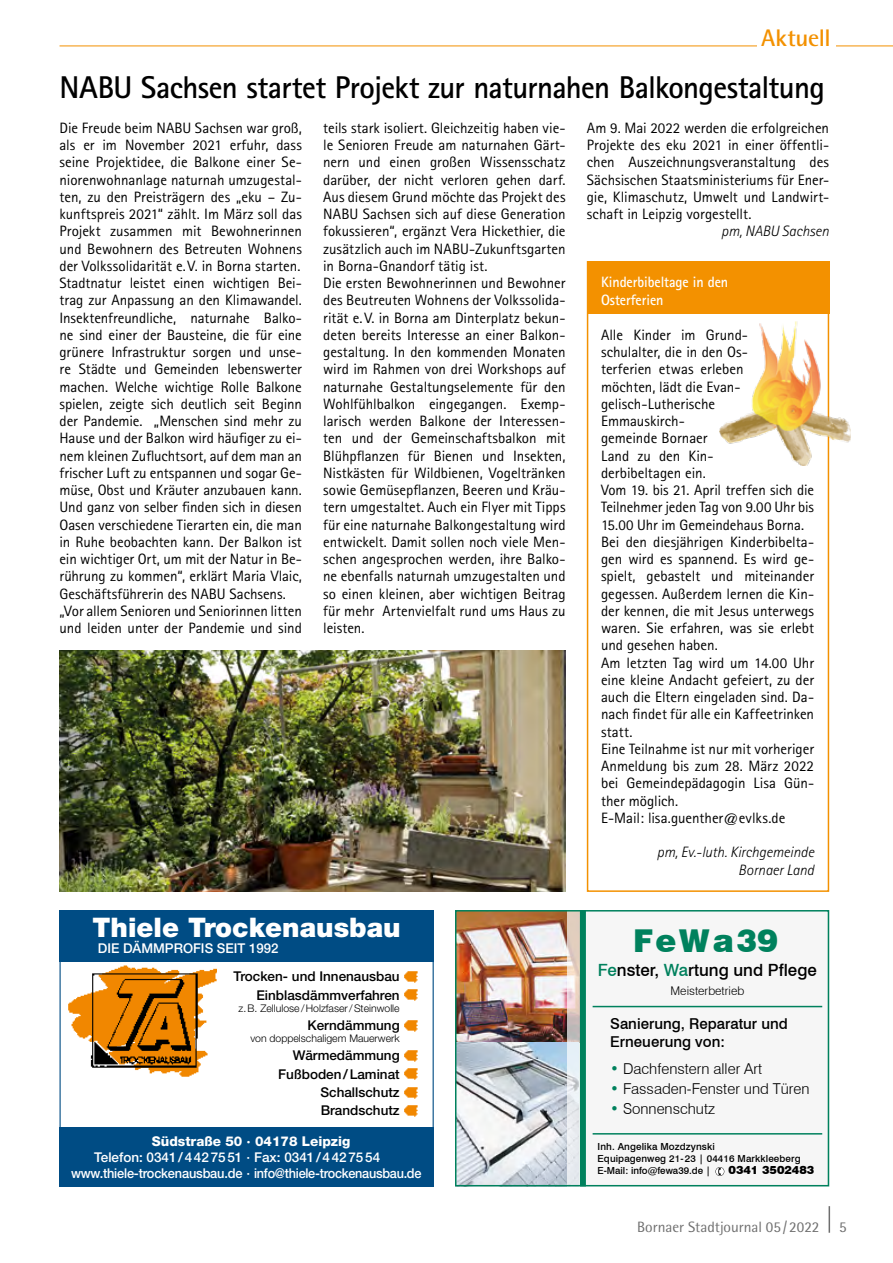
<style>
.page{position:relative;width:893px;height:1263px;background:#fff}
.page>*{position:absolute;margin:0;border:0;box-sizing:border-box;transform-origin:0 0}
.t1{font:700 31.5px "Rotis Sans Serif";letter-spacing:-.02em;color:#000}
.t2{font:900 31.5px "Swiss 721 BT";letter-spacing:.08em;color:#00815d}
.t3{font:900 27px "Helvetica Neue";color:#fff}
.t4{font:700 24px "Rotis Semi Sans";letter-spacing:-.01em;color:#f39100}
.t5{font:500 16.8px "Swiss 721 BT";color:#000}
.t6{font:15px/17.2px "Rotis Sans Serif";letter-spacing:-.005em;color:#000}
.t7{font:300 15px "Swiss 721 BT";color:#000}
.t8{font:italic 300 15px/17.2px "Rotis Sans Serif";letter-spacing:-.005em;color:#000;text-align:right}
.t9{font:500 15px/18px "Swiss 721 BT";color:#000}
.t10{font:700 15px/18px "Rotis Sans Serif";letter-spacing:-.005em;color:#fff;scale:.94 1}
.t11{font:15px "Rotis Semi Sans";color:#6e6e6e}
.t12{font:500 13.5px/16.2px "Helvetica Neue";letter-spacing:-.015em;color:#fff}
.t13{font:500 13.5px/18.3px "Helvetica Neue";color:#000;text-align:right}
.t14{font:800 13.5px "Helvetica Neue";color:#fff}
.t15{font:300 12px "Swiss 721 BT";color:#000}
.t16{font:900 11.4px "Swiss 721 BT";color:#000}
.t17{font:300 10.5px "Helvetica Neue";color:#000}
.t18{font:500 9.75px/12.3px "Swiss 721 BT";letter-spacing:.01em;color:#000}
.s1{color:#00815d}
</style>
<div class="page">
<svg style="left:829px;top:1206px;width:1px;height:27px"></svg>
<hr style="left:60px;top:46px;width:833px;height:1px;background:#f39100">
<div style="left:455px;top:910px;width:374px;height:276px;background:#f6f6f6"></div>
<hr style="left:593px;top:1006px;width:229px;height:1px;background:#00815d">
<hr style="left:593px;top:1133px;width:229px;height:1px;background:#00815d">
<img style="left:458px;top:913px;width:109px;height:129px">
<img style="left:458px;top:1042px;width:109px;height:141px">
<svg style="left:567px;top:913px;width:13px;height:270px"></svg>
<div style="left:580px;top:910px;width:6px;height:276px;background:#00815d"></div>
<svg style="left:715px;top:1167px;width:9px;height:9px"></svg>
<div style="left:455px;top:910px;width:374px;height:276px;border:2px solid #00815d"></div>
<img style="left:68px;top:965px;width:149px;height:112px">
<div style="left:60px;top:910px;width:374px;height:51px;background:#004c84"></div>
<div style="left:60px;top:1127px;width:374px;height:59px;background:#004c84"></div>
<img style="left:404px;top:971px;width:14px;height:12px">
<img style="left:404px;top:989px;width:14px;height:12px">
<img style="left:404px;top:1020px;width:14px;height:12px">
<img style="left:404px;top:1050px;width:14px;height:12px">
<img style="left:404px;top:1068px;width:14px;height:12px">
<img style="left:404px;top:1087px;width:14px;height:12px">
<img style="left:404px;top:1105px;width:14px;height:12px">
<div style="left:60px;top:910px;width:374px;height:276px;border:1px solid #004c84"></div>
<div style="left:757px;top:28px;width:78px;height:25px;background:#fff"></div>
<div style="left:587px;top:261px;width:242px;height:52px;background:#f39100"></div>
<div style="left:587px;top:261px;width:242px;height:631px;border:2px solid #f39100"></div>
<img style="left:719px;top:321px;width:132px;height:144px">
<img style="left:60px;top:650px;width:506px;height:242px">
<h3 class="t4" style="left:761px;top:23px;width:71px">Aktuell</h3>
<h1 class="t1" style="left:60px;top:68px;width:767px">NABU Sachsen startet Projekt zur naturnahen Balkongestaltung</h1>
<p class="t6" style="left:60px;top:119px;width:244px">Die Freude beim NABU Sachsen war groß, als er im November 2021 erfuhr, dass seine Projektidee, die Balkone einer Se&shy;niorenwohnanlage naturnah umzugestal&shy;ten, zu den Preisträgern des „eku – Zu&shy;kunftspreis 2021“ zählt. Im März soll das Projekt zusammen mit Bewohnerinnen und Bewohnern des Betreuten Wohnens der Volkssolidarität e.V. in Borna starten.<br>Stadtnatur leistet einen wichtigen Bei&shy;trag zur Anpassung an den Klimawandel.<br>Insektenfreundliche, naturnahe Balko&shy;ne sind einer der Bausteine, die für eine grünere Infrastruktur sorgen und unse&shy;re Städte und Gemeinden lebenswerter machen. Welche wichtige Rolle Balkone spielen, zeigte sich deutlich seit Beginn der Pandemie. „Menschen sind mehr zu Hause und der Balkon wird häufiger zu ei&shy;nem kleinen Zufluchtsort, auf dem man an frischer Luft zu entspannen und sogar Ge&shy;müse, Obst und Kräuter anzubauen kann.<br>Und ganz von selber finden sich in diesen Oasen verschiedene Tierarten ein, die man in Ruhe beobachten kann. Der Balkon ist ein wichtiger Ort, um mit der Natur in Be&shy;rührung zu kommen“, erklärt Maria Vlaic, Geschäftsführerin des NABU Sachsens. „Vor allem Senioren und Seniorinnen litten und leiden unter der Pandemie und sind</p>
<p class="t6" style="left:323px;top:119px;width:244px">teils stark isoliert. Gleichzeitig haben vie&shy;le Senioren Freude am naturnahen Gärt&shy;nern und einen großen Wissensschatz darüber, der nicht verloren gehen darf.<br>Aus diesem Grund möchte das Projekt des NABU Sachsen sich auf diese Generation fokussieren“, ergänzt Vera Hickethier, die zusätzlich auch im NABU-Zukunftsgarten in Borna-Gnandorf tätig ist.<br>Die ersten Bewohnerinnen und Bewohner des Beutreuten Wohnens der Volkssolida&shy;rität e.V. in Borna am Dinterplatz bekun&shy;deten bereits Interesse an einer Balkon&shy;gestaltung. In den kommenden Monaten wird im Rahmen von drei Workshops auf naturnahe Gestaltungselemente für den Wohlfühlbalkon eingegangen. Exemp&shy;larisch werden Balkone der Interessen&shy;ten und der Gemeinschaftsbalkon mit Blühpflanzen für Bienen und Insekten, Nistkästen für Wildbienen, Vogeltränken sowie Gemüsepflanzen, Beeren und Kräu&shy;tern umgestaltet. Auch ein Flyer mit Tipps für eine naturnahe Balkongestaltung wird entwickelt. Damit sollen noch viele Men&shy;schen angesprochen werden, ihre Balko&shy;ne ebenfalls naturnah umzugestalten und so einen kleinen, aber wichtigen Beitrag für mehr Artenvielfalt rund ums Haus zu leisten.</p>
<p class="t6" style="left:587px;top:119px;width:244px;text-align:justify">Am 9. Mai 2022 werden die erfolgreichen Projekte des eku 2021 in einer öffentli&shy;chen Auszeichnungsveranstaltung des Sächsischen Staatsministeriums für Ener&shy;gie, Klimaschutz, Umwelt und Landwirt&shy;schaft in Leipzig vorgestellt.</p>
<p class="t8" style="left:721px;top:223px;width:109px">pm, NABU Sachsen</p>
<p class="t10" style="left:601px;top:273px;width:137px">Kinderbibeltage in den<br>Osterferien</p>
<p class="t6" style="left:601px;top:326px;width:215px">Alle Kinder im Grund-<br>schulalter, die in den Os-<br>terferien etwas erleben<br>möchten, lädt die Evan&shy;gelisch-Lutherische<br>Emmauskirch-<br>gemeinde Bornaer<br>Land zu den Kin-<br>derbibeltagen ein.<br>Vom 19. bis 21. April treffen sich die<br>Teilnehmer jeden Tag von 9.00 Uhr bis<br>15.00 Uhr im Gemeindehaus Borna.<br>Bei den diesjährigen Kinderbibelta&shy;gen wird es spannend. Es wird ge&shy;spielt, gebastelt und miteinander gegessen. Außerdem lernen die Kin&shy;der kennen, die mit Jesus unterwegs waren. Sie erfahren, was sie erlebt und gesehen haben.<br>Am letzten Tag wird um 14.00 Uhr eine kleine Andacht gefeiert, zu der auch die Eltern eingeladen sind. Da&shy;nach findet für alle ein Kaffeetrinken statt.<br>Eine Teilnahme ist nur mit vorheriger<br>Anmeldung bis zum 28. März 2022 bei Gemeindepädagogin Lisa Gün&shy;ther möglich.<br>E-Mail: lisa.guenther@evlks.de</p>
<p class="t8" style="left:657px;top:844px;width:159px">pm, Ev.-luth. Kirchgemeinde<br>Bornaer Land</p>
<h2 class="t3" style="left:93px;top:911px;width:310px">Thiele Trockenausbau</h2>
<p class="t12" style="left:98px;top:940px;width:182px">DIE DÄMMPROFIS SEIT 1992</p>
<p class="t13" style="left:234px;top:967px;width:168px">Trocken- und Innenausbau<br>Einblasdämmverfahren</p>
<p class="t17" style="left:239px;top:1001px;width:163px">z. B. Zellulose / Holzfaser / Steinwolle</p>
<p class="t13" style="left:307px;top:1016px;width:94px">Kerndämmung</p>
<p class="t17" style="left:250px;top:1032px;width:151px">von doppelschaligem Mauerwerk</p>
<p class="t13" style="left:278px;top:1046px;width:123px">Wärmedämmung<br>Fußboden / Laminat<br>Schallschutz<br>Brandschutz</p>
<p class="t14" style="left:152px;top:1133px;width:200px">Südstraße 50 · 04178 Leipzig</p>
<p class="t12" style="left:71px;top:1149px;width:352px;text-indent:23px">Telefon: 0341 / 4 42 75 51 · Fax: 0341 / 4 42 75 54 www.thiele-trockenausbau.de · info@thiele-trockenausbau.de</p>
<h1 class="t2" style="left:633px;top:922px;width:146px">FeWa39</h1>
<p class="t5" style="left:598px;top:960px;width:220px"><span class="s1">Fe</span>nster, <span class="s1">Wa</span>rtung und Pflege</p>
<p class="t15" style="left:670px;top:983px;width:75px">Meisterbetrieb</p>
<p class="t9" style="left:610px;top:1015px;width:179px">Sanierung, Reparatur und<br>Erneuerung von:</p>
<p class="t7" style="left:610px;top:1059px;width:153px"><span class="s1">•</span> Dachfenstern aller Art</p>
<p class="t7" style="left:610px;top:1080px;width:201px"><span class="s1">•</span> Fassaden-Fenster und Türen</p>
<p class="t7" style="left:610px;top:1100px;width:106px"><span class="s1">•</span> Sonnenschutz</p>
<p class="t18" style="left:597px;top:1140px;width:205px">Inh. Angelika Mozdzynski<br>Equipagenweg 21- 23 | 04416 Markkleeberg<br>E-Mail: info@fewa39.de |</p>
<p class="t16" style="left:728px;top:1163px;width:87px">0341 3502483</p>
<p class="t11" style="left:637px;top:1218px;width:184px">Bornaer Stadtjournal 05/2022</p>
<p class="t11" style="left:839px;top:1218px;width:9px">5</p>
</div>
